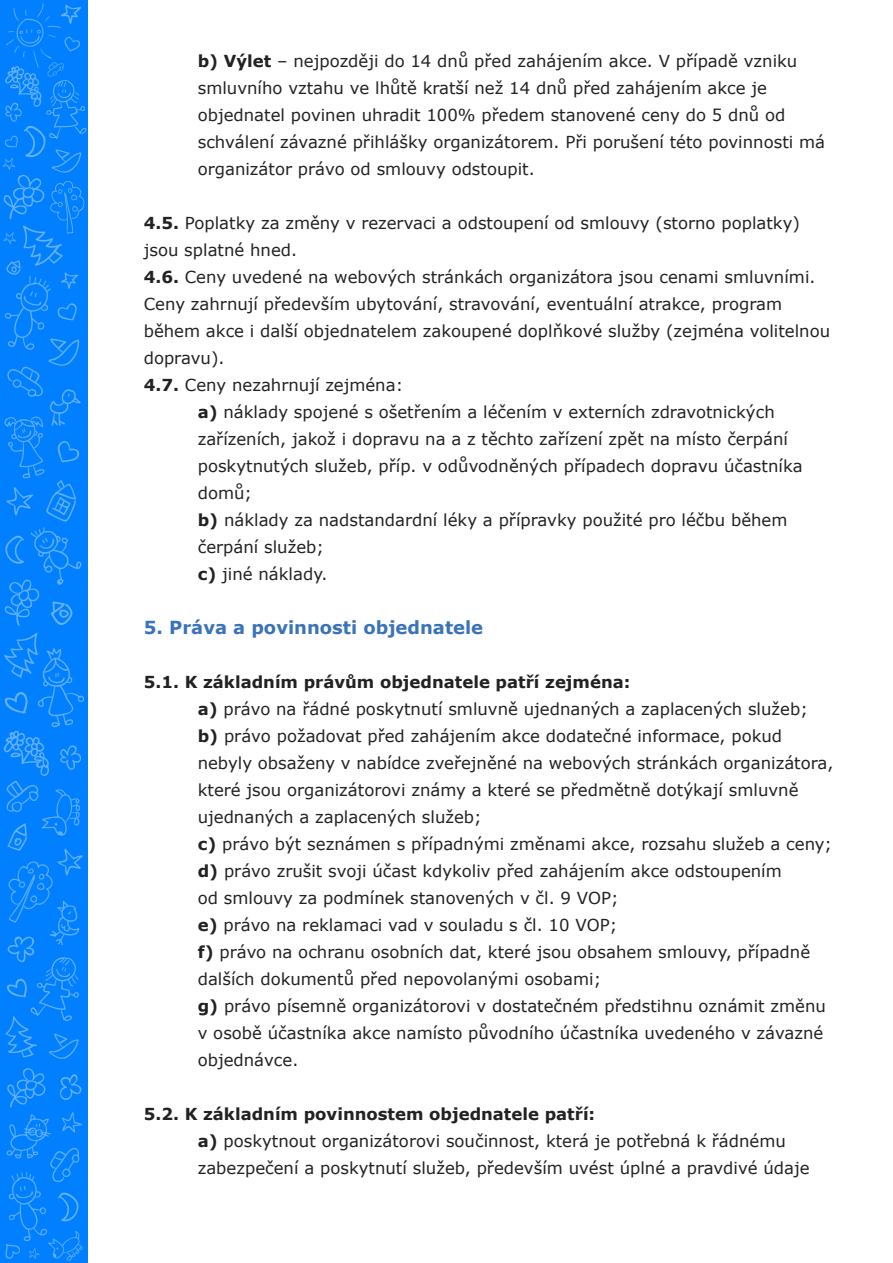
<style>
.page{position:relative;width:893px;height:1263px;background:#fff}
.page>*{position:absolute;margin:0;border:0;box-sizing:border-box;transform-origin:0 0}
.t1{font:700 18px "Verdana";color:#3b73b9}
.t2{font:16.5px/27px "Verdana";color:#222}
.t3{font:700 16.5px "Verdana";color:#222}
.s1{font-weight:700}
</style>
<div class="page">
<img style="left:0;top:0;width:88px;height:1263px">
<svg style="left:46px;top:80px;width:41px;height:59px;background:#0d86ff"></svg>
<svg style="left:49px;top:149px;width:37px;height:85px;background:#0b85ff"></svg>
<p class="t2" style="left:198px;top:47px;width:601px"><span class="s1">b) Výlet</span> – nejpozději do 14 dnů před zahájením akce. V případě vzniku smluvního vztahu ve lhůtě kratší než 14 dnů před zahájením akce je</p>
<p class="t2" style="left:198px;top:101px;width:629px">objednatel povinen uhradit 100% předem stanovené ceny do 5 dnů od schválení závazné přihlášky organizátorem. Při porušení této povinnosti má</p>
<p class="t2" style="left:198px;top:155px;width:339px">organizátor právo od smlouvy odstoupit.</p>
<p class="t2" style="left:144px;top:209px;width:658px"><span class="s1">4.5.</span> Poplatky za změny v rezervaci a odstoupení od smlouvy (storno poplatky) jsou splatné hned.</p>
<p class="t2" style="left:144px;top:263px;width:673px"><span class="s1">4.6.</span> Ceny uvedené na webových stránkách organizátora jsou cenami smluvními.<br>Ceny zahrnují především ubytování, stravování, eventuální atrakce, program</p>
<p class="t2" style="left:144px;top:317px;width:688px">během akce i další objednatelem zakoupené doplňkové služby (zejména volitelnou dopravu).</p>
<p class="t2" style="left:144px;top:371px;width:261px"><span class="s1">4.7.</span> Ceny nezahrnují zejména:</p>
<p class="t2" style="left:198px;top:398px;width:579px"><span class="s1">a)</span> náklady spojené s ošetřením a léčením v externích zdravotnických</p>
<p class="t2" style="left:198px;top:425px;width:592px">zařízeních, jakož i dopravu na a z těchto zařízení zpět na místo čerpání</p>
<p class="t2" style="left:198px;top:452px;width:606px">poskytnutých služeb, příp. v odůvodněných případech dopravu účastníka domů;</p>
<p class="t2" style="left:198px;top:506px;width:591px"><span class="s1">b)</span> náklady za nadstandardní léky a přípravky použité pro léčbu během</p>
<p class="t2" style="left:198px;top:533px;width:128px">čerpání služeb;</p>
<p class="t2" style="left:198px;top:560px;width:131px"><span class="s1">c)</span> jiné náklady.</p>
<p class="t1" style="left:144px;top:614px;width:341px">5. Práva a povinnosti objednatele</p>
<p class="t3" style="left:144px;top:670px;width:488px">5.1. K základním právům objednatele patří zejména:</p>
<p class="t2" style="left:198px;top:695px;width:612px"><span class="s1">a)</span> právo na řádné poskytnutí smluvně ujednaných a zaplacených služeb;</p>
<p class="t2" style="left:198px;top:722px;width:586px"><span class="s1">b)</span> právo požadovat před zahájením akce dodatečné informace, pokud</p>
<p class="t2" style="left:198px;top:749px;width:637px">nebyly obsaženy v nabídce zveřejněné na webových stránkách organizátora, které jsou organizátorovi známy a které se předmětně dotýkají smluvně ujednaných a zaplacených služeb;</p>
<p class="t2" style="left:198px;top:830px;width:636px"><span class="s1">c)</span> právo být seznámen s případnými změnami akce, rozsahu služeb a ceny;</p>
<p class="t2" style="left:198px;top:857px;width:586px"><span class="s1">d)</span> právo zrušit svoji účast kdykoliv před zahájením akce odstoupením</p>
<p class="t2" style="left:198px;top:884px;width:422px">od smlouvy za podmínek stanovených v čl. 9 VOP;</p>
<p class="t2" style="left:198px;top:911px;width:421px"><span class="s1">e)</span> právo na reklamaci vad v souladu s čl. 10 VOP;</p>
<p class="t2" style="left:198px;top:938px;width:614px"><span class="s1">f)</span> právo na ochranu osobních dat, které jsou obsahem smlouvy, případně dalších dokumentů před nepovolanými osobami;</p>
<p class="t2" style="left:198px;top:992px;width:630px"><span class="s1">g)</span> právo písemně organizátorovi v dostatečném předstihnu oznámit změnu v osobě účastníka akce namísto původního účastníka uvedeného v závazné objednávce.</p>
<p class="t3" style="left:144px;top:1102px;width:453px">5.2. K základním povinnostem objednatele patří:</p>
<p class="t2" style="left:198px;top:1127px;width:590px"><span class="s1">a)</span> poskytnout organizátorovi součinnost, která je potřebná k řádnému</p>
<p class="t2" style="left:198px;top:1154px;width:613px">zabezpečení a poskytnutí služeb, především uvést úplné a pravdivé údaje</p>
</div>
